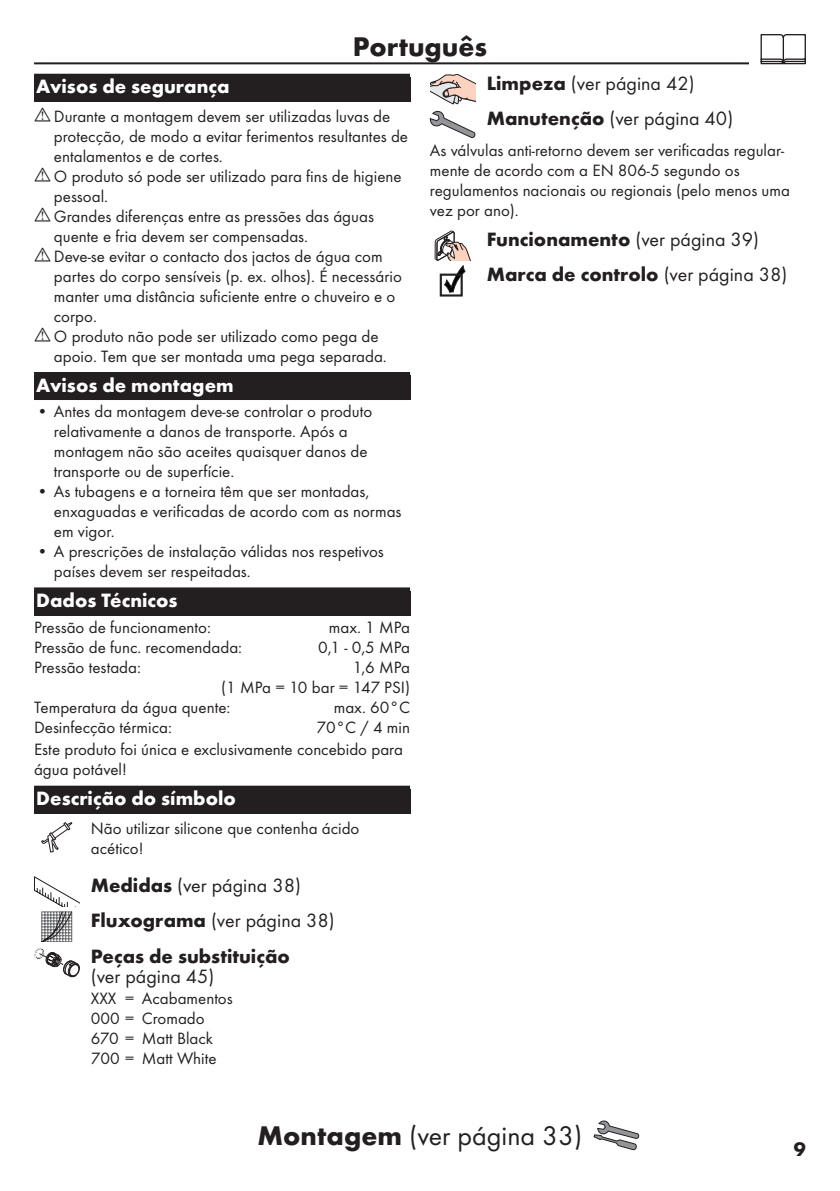
<style>
.page{position:relative;width:840px;height:1191px;background:#fff}
.page>*{position:absolute;margin:0;border:0;box-sizing:border-box;transform-origin:0 0}
.t1{font:28px "Futura TOT Boo";color:#231f20}
.t2{font:700 28px "Futura TOT";color:#231f20}
.t3{font:20px/35.4px "Futura TOT Boo";color:#231f20}
.t4{font:700 20px/35.4px "Futura TOT";color:#231f20}
.t5{font:700 20px "Futura TOT";color:#fff}
.t6{font:17px/20px "Futura TOT Boo";color:#231f20}
.s1{font-family:"Futura TOT";font-weight:700}
.s2{font-family:"Futura TOT Boo";font-weight:400}
</style>
<div class="page">
<hr style="left:34px;top:62px;width:771px;height:2px;background:#231f20">
<div style="left:748px;top:34px;width:68px;height:34px;background:#fff"></div>
<svg style="left:760px;top:34px;width:45px;height:30px"></svg>
<svg style="left:593px;top:1120px;width:45px;height:30px"></svg>
<div style="left:34px;top:74px;width:376px;height:28px;background:#231f20"></div>
<div style="left:34px;top:372px;width:376px;height:28px;background:#231f20"></div>
<div style="left:34px;top:587px;width:376px;height:28px;background:#231f20"></div>
<div style="left:34px;top:789px;width:376px;height:25px;background:#231f20"></div>
<div style="left:34px;top:785px;width:376px;height:28px;background:#231f20"></div>
<svg style="left:41px;top:822px;width:32px;height:30px"></svg>
<svg style="left:34px;top:876px;width:45px;height:101px"></svg>
<svg style="left:430px;top:74px;width:45px;height:30px"></svg>
<svg style="left:429px;top:111px;width:46px;height:27px"></svg>
<svg style="left:434px;top:231px;width:36px;height:65px"></svg>
<h1 class="t2" style="left:352px;top:29px;width:136px">Português</h1>
<p class="t5" style="left:36px;top:74px;width:195px">Avisos de segurança</p>
<p class="t6" style="left:54px;top:106px;width:355px">Durante a montagem devem ser utilizadas luvas de protecção, de modo a evitar ferimentos resultantes de entalamentos e de cortes.<br>O produto só pode ser utilizado para fins de higiene pessoal.<br>Grandes diferenças entre as pressões das águas quente e fria devem ser compensadas.<br>Deve-se evitar o contacto dos jactos de água com partes do corpo sensíveis (p. ex. olhos). É necessário manter uma distância suficiente entre o chuveiro e o corpo.<br>O produto não pode ser utilizado como pega de apoio. Tem que ser montada uma pega separada.</p>
<p class="t5" style="left:36px;top:372px;width:199px">Avisos de montagem</p>
<p class="t6" style="left:54px;top:401px;width:320px;text-indent:-17px">• Antes da montagem deve-se controlar o produto relativamente a danos de transporte. Após a montagem não são aceites quaisquer danos de transporte ou de superfície.</p>
<p class="t6" style="left:54px;top:481px;width:349px;text-indent:-17px">• As tubagens e a torneira têm que ser montadas, enxaguadas e verificadas de acordo com as normas em vigor.</p>
<p class="t6" style="left:54px;top:541px;width:331px;text-indent:-17px">• A prescrições de instalação válidas nos respetivos países devem ser respeitadas.</p>
<p class="t5" style="left:36px;top:588px;width:143px">Dados Técnicos</p>
<p class="t6" style="left:34px;top:617px;width:178px">Pressão de funcionamento:</p>
<p class="t6" style="left:329px;top:617px;width:83px">max. 1 MPa</p>
<p class="t6" style="left:34px;top:637px;width:209px">Pressão de func. recomendada:</p>
<p class="t6" style="left:318px;top:637px;width:93px">0,1 - 0,5 MPa</p>
<p class="t6" style="left:34px;top:657px;width:108px">Pressão testada:</p>
<p class="t6" style="left:352px;top:657px;width:59px">1,6 MPa</p>
<p class="t6" style="left:221px;top:677px;width:190px">(1 MPa = 10 bar = 147 PSI)</p>
<p class="t6" style="left:34px;top:697px;width:198px">Temperatura da água quente:</p>
<p class="t6" style="left:333px;top:697px;width:78px">max. 60°C</p>
<p class="t6" style="left:34px;top:717px;width:139px">Desinfecção térmica:</p>
<p class="t6" style="left:34px;top:715px;width:377px;line-height:22.8px;text-indent:282px">70°C / 4 min<br>Este produto foi única e exclusivamente concebido para</p>
<p class="t6" style="left:34px;top:759px;width:94px">água potável!</p>
<p class="t5" style="left:36px;top:786px;width:201px">Descrição do símbolo</p>
<p class="t6" style="left:91px;top:818px;width:270px">Não utilizar silicone que contenha ácido acético!</p>
<p class="t3" style="left:91px;top:867px;width:245px"><span class="s1">Medidas</span> (ver página 38)<br><span class="s1">Fluxograma</span> (ver página 38)</p>
<p class="t4" style="left:91px;top:938px;width:200px">Peças de substituição</p>
<p class="t3" style="left:91px;top:958px;width:125px">(ver página 45)</p>
<p class="t6" style="left:91px;top:988px;width:143px">XXX = Acabamentos<br>000 = Cromado<br>670 = Matt Black<br>700 = Matt White</p>
<p class="t3" style="left:486px;top:65px;width:248px"><span class="s1">Limpeza</span> (ver página 42)<br><span class="s1">Manutenção</span> (ver página 40)</p>
<p class="t6" style="left:429px;top:140px;width:361px">As válvulas anti-retorno devem ser verificadas regular&shy;mente de acordo com a EN 806-5 segundo os regulamentos nacionais ou regionais (pelo menos uma vez por ano).</p>
<p class="t4" style="left:486px;top:221px;width:302px">Funcionamento <span class="s2">(ver página 39)<br></span>Marca de controlo <span class="s2">(ver página 38)</span></p>
<h1 class="t1" style="left:257px;top:1119px;width:326px"><span class="s1">Montagem</span> (ver página 33)</h1>
<p class="t4" style="left:793px;top:1131px;width:13px">9</p>
</div>
